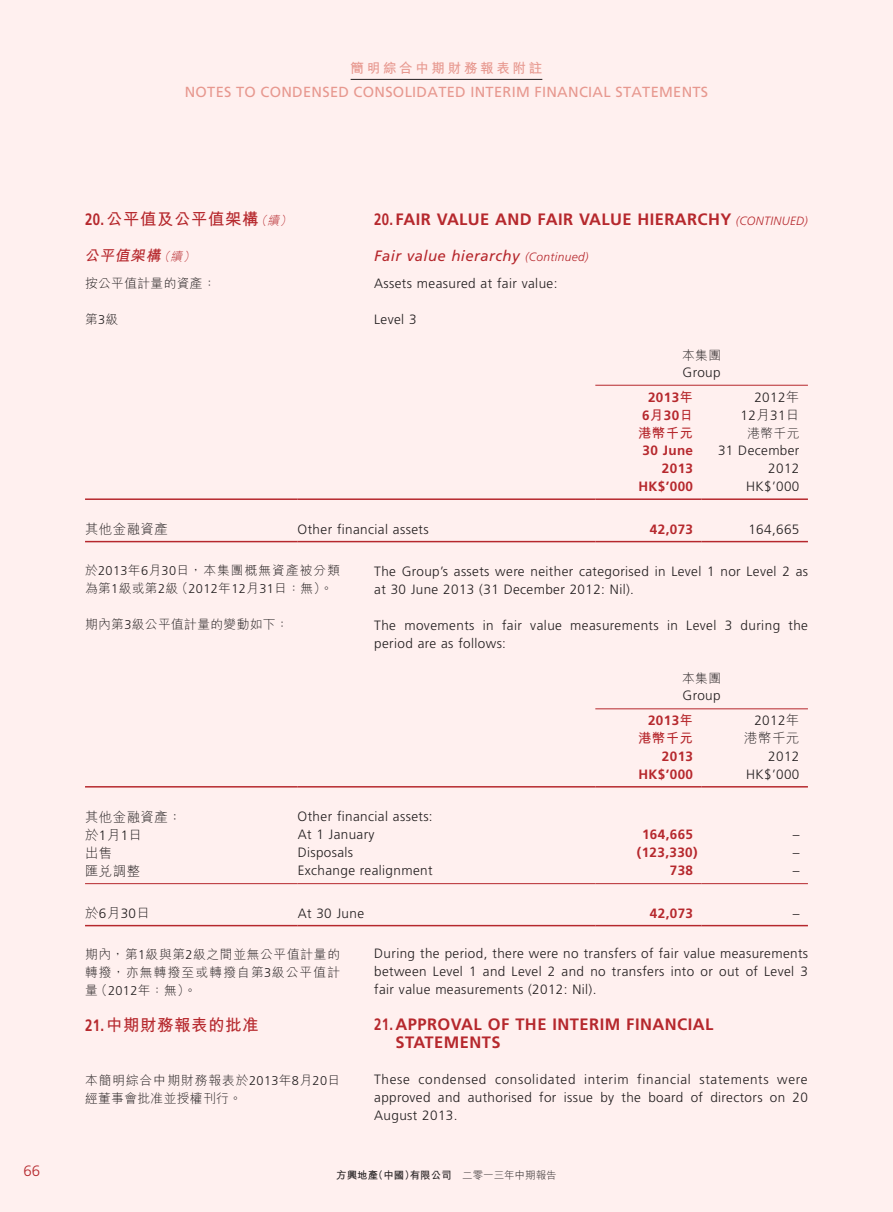
<style>
.page{position:relative;width:893px;height:1212px;background:#fff0ef}
.page>*{position:absolute;margin:0;border:0;box-sizing:border-box;transform-origin:0 0}
.t1{font:700 16.5px/18px "Frutiger LT Std";letter-spacing:.03em;color:#b6282d;scale:.8 1}
.t2{font:700 16.5px "M Hei HK";letter-spacing:.03em;color:#b6282d}
.t3{font:italic 15px "Frutiger LT Std";letter-spacing:.03em;color:#b6282d}
.t4{font:italic 700 15px "M Hei HK";color:#b6282d}
.t5{font:300 15px "Frutiger LT Std";color:#b6282d}
.t6{font:14.7px "Frutiger LT Std";letter-spacing:.02em;color:#e7988f}
.t7{font:300 13.5px/18px "Frutiger LT Std";letter-spacing:.03em;color:#231f20}
.t8{font:700 13.5px "Frutiger LT Std";letter-spacing:.03em;color:#b6282d}
.t9{font:300 13.5px "M Hei HK";letter-spacing:.03em;color:#231f20}
.t10{font:700 13.5px "M Hei HK";letter-spacing:.2em;color:#e7988f}
.t11{font:700 13.5px "M Hei HK";letter-spacing:.03em;color:#b6282d}
.t12{font:300 12.75px/18px "M Hei HK";letter-spacing:.055em;color:#231f20;text-align:justify}
.t13{font:300 12.75px/18px "M Hei HK";letter-spacing:.08em;color:#231f20}
.t14{font:300 12.75px/18px "M Hei HK";letter-spacing:.075em;color:#231f20}
.t15{font:300 12.75px "M Hei HK";letter-spacing:.03em;color:#231f20}
.t16{font:700 10.5px "M Hei HK";color:#231f20}
.s1{font-family:"Frutiger LT Std"}
.s2{font-weight:300;font-style:italic;font-size:12px}
.s3{font-weight:300;font-size:12px}
.s4{font-weight:700;color:#b6282d}
.s5{font-family:"M Hei HK";font-weight:700;color:#b6282d}
.s6{font-family:"M Hei HK"}
.s7{font-weight:300}
</style>
<div class="page">
<hr style="left:351px;top:79px;width:191px;height:1px;background:#231f20">
<hr style="left:595px;top:385px;width:213px;height:1px;background:#b6282d">
<hr style="left:85px;top:498px;width:213px;height:2px;background:#b6282d">
<hr style="left:298px;top:498px;width:297px;height:2px;background:#b6282d">
<hr style="left:595px;top:498px;width:107px;height:2px;background:#b6282d">
<hr style="left:702px;top:498px;width:106px;height:2px;background:#b6282d">
<hr style="left:85px;top:541px;width:213px;height:1px;background:#b6282d">
<hr style="left:298px;top:541px;width:297px;height:1px;background:#b6282d">
<hr style="left:595px;top:541px;width:107px;height:1px;background:#b6282d">
<hr style="left:702px;top:541px;width:106px;height:1px;background:#b6282d">
<hr style="left:595px;top:708px;width:213px;height:1px;background:#b6282d">
<hr style="left:85px;top:786px;width:213px;height:1px;background:#b6282d">
<hr style="left:298px;top:786px;width:297px;height:1px;background:#b6282d">
<hr style="left:595px;top:786px;width:107px;height:1px;background:#b6282d">
<hr style="left:702px;top:786px;width:106px;height:1px;background:#b6282d">
<hr style="left:85px;top:883px;width:213px;height:1px;background:#b6282d">
<hr style="left:298px;top:883px;width:297px;height:1px;background:#b6282d">
<hr style="left:595px;top:883px;width:107px;height:1px;background:#b6282d">
<hr style="left:702px;top:883px;width:106px;height:1px;background:#b6282d">
<hr style="left:85px;top:925px;width:213px;height:1px;background:#b6282d">
<hr style="left:298px;top:925px;width:297px;height:1px;background:#b6282d">
<hr style="left:595px;top:925px;width:107px;height:1px;background:#b6282d">
<hr style="left:702px;top:925px;width:106px;height:1px;background:#b6282d">
<p class="t10" style="left:351px;top:59px;width:193px">簡明綜合中期財務報表附註</p>
<p class="t6" style="left:185px;top:83px;width:525px">NOTES TO CONDENSED CONSOLIDATED INTERIM FINANCIAL STATEMENTS</p>
<p class="t2" style="left:85px;top:207px;width:211px"><span class="s1">20.</span> 公平值及公平值架構<span class="s2">（續）</span></p>
<p class="t4" style="left:84px;top:245px;width:115px">公平值架構<span class="s3">（續）</span></p>
<p class="t15" style="left:85px;top:274px;width:132px">按公平值計量的資產：</p>
<p class="t12" style="left:85px;top:309px;width:35px">第<span class="s1">3</span>級</p>
<p class="t1" style="left:374px;top:210px;width:544px">20. FAIR VALUE AND FAIR VALUE HIERARCHY <span class="s2">(CONTINUED)</span></p>
<p class="t3" style="left:374px;top:247px;width:216px">Fair value hierarchy <span class="s3">(Continued)</span></p>
<p class="t7" style="left:374px;top:274px;width:185px">Assets measured at fair value:</p>
<p class="t7" style="left:374px;top:310px;width:44px">Level 3</p>
<p class="t12" style="left:682px;top:345px;width:40px">本集團</p>
<p class="t7" style="left:648px;top:360px;width:74px;line-height:24.9px;text-indent:35px">Group<br><span class="s4">2013</span><span class="s5">年</span></p>
<p class="t7" style="left:754px;top:388px;width:47px">2012<span class="s6">年</span></p>
<p class="t8" style="left:642px;top:407px;width:53px">6<span class="s6">月</span>30<span class="s6">日</span></p>
<p class="t7" style="left:740px;top:406px;width:60px">12<span class="s6">月</span>31<span class="s6">日</span></p>
<p class="t11" style="left:638px;top:423px;width:57px">港幣千元</p>
<p class="t12" style="left:747px;top:424px;width:54px">港幣千元</p>
<p class="t8" style="left:642px;top:443px;width:52px">30 June</p>
<p class="t7" style="left:718px;top:442px;width:83px">31 December</p>
<p class="t8" style="left:662px;top:461px;width:33px">2013</p>
<p class="t7" style="left:768px;top:460px;width:33px">2012</p>
<p class="t8" style="left:638px;top:479px;width:56px">HK$’000</p>
<p class="t7" style="left:746px;top:478px;width:55px">HK$’000</p>
<p class="t9" style="left:85px;top:520px;width:84px">其他金融資產</p>
<p class="t7" style="left:298px;top:520px;width:132px">Other financial assets</p>
<p class="t8" style="left:650px;top:521px;width:45px">42,073</p>
<p class="t7" style="left:748px;top:520px;width:53px">164,665</p>
<p class="t13" style="left:85px;top:561px;width:257px">於<span class="s1">2013</span>年<span class="s1">6</span>月<span class="s1">30</span>日，本集團概無資產被分類為第<span class="s1">1</span>級或第<span class="s1">2</span>級（<span class="s1">2012</span>年<span class="s1">12</span>月<span class="s1">31</span>日：無）。</p>
<p class="t15" style="left:85px;top:615px;width:205px">期內第<span class="s1">3</span>級公平值計量的變動如下：</p>
<p class="t7" style="left:374px;top:562px;width:435px">The Group’s assets were neither categorised in Level 1 nor Level 2 as at 30 June 2013 (31 December 2012: Nil).</p>
<p class="t7" style="left:374px;top:616px;width:435px">The movements in fair value measurements in Level 3 during the period are as follows:</p>
<p class="t12" style="left:682px;top:669px;width:40px">本集團</p>
<p class="t7" style="left:648px;top:683px;width:74px;line-height:24.9px;text-indent:35px">Group<br><span class="s4">2013</span><span class="s5">年</span></p>
<p class="t7" style="left:754px;top:712px;width:47px">2012<span class="s6">年</span></p>
<p class="t11" style="left:638px;top:729px;width:57px">港幣千元</p>
<p class="t9" style="left:744px;top:729px;width:57px">港幣千元</p>
<p class="t8" style="left:662px;top:748px;width:33px">2013</p>
<p class="t7" style="left:768px;top:747px;width:33px">2012</p>
<p class="t8" style="left:638px;top:766px;width:56px">HK$’000</p>
<p class="t7" style="left:746px;top:765px;width:55px">HK$’000</p>
<p class="t9" style="left:85px;top:807px;width:98px">其他金融資產：</p>
<p class="t7" style="left:298px;top:808px;width:137px">Other financial assets:</p>
<p class="t9" style="left:85px;top:825px;width:59px">於<span class="s1">1</span>月<span class="s1">1</span>日</p>
<p class="t7" style="left:298px;top:826px;width:78px">At 1 January</p>
<p class="t8" style="left:642px;top:827px;width:53px">164,665</p>
<p class="t7" style="left:793px;top:826px;width:8px">–</p>
<p class="t9" style="left:85px;top:843px;width:29px">出售</p>
<p class="t7" style="left:298px;top:844px;width:57px">Disposals</p>
<p class="t8" style="left:637px;top:845px;width:62px">(123,330)</p>
<p class="t7" style="left:793px;top:844px;width:8px">–</p>
<p class="t9" style="left:85px;top:861px;width:57px">匯兌調整</p>
<p class="t7" style="left:298px;top:862px;width:136px">Exchange realignment</p>
<p class="t8" style="left:670px;top:863px;width:25px">738</p>
<p class="t7" style="left:793px;top:862px;width:8px">–</p>
<p class="t9" style="left:85px;top:904px;width:66px">於<span class="s1">6</span>月<span class="s1">30</span>日</p>
<p class="t7" style="left:298px;top:904px;width:68px">At 30 June</p>
<p class="t8" style="left:650px;top:905px;width:45px">42,073</p>
<p class="t7" style="left:793px;top:904px;width:8px">–</p>
<p class="t12" style="left:85px;top:945px;width:257px">期內，第<span class="s1">1</span>級與第<span class="s1">2</span>級之間並無公平值計量的轉撥，亦無轉撥至或轉撥自第<span class="s1">3</span>級公平值計量（<span class="s1">2012</span>年：無）。</p>
<p class="t2" style="left:85px;top:1013px;width:175px"><span class="s1">21.</span> 中期財務報表的批准</p>
<p class="t7" style="left:374px;top:945px;width:435px;text-align:justify">During the period, there were no transfers of fair value measurements between Level 1 and Level 2 and no transfers into or out of Level 3 fair value measurements (2012: Nil).</p>
<p class="t1" style="left:395px;top:1015px;width:399px;text-indent:-21px">21. APPROVAL OF THE INTERIM FINANCIAL<br>STATEMENTS</p>
<p class="t7" style="left:374px;top:1071px;width:435px;text-align:justify">These condensed consolidated interim financial statements were approved and authorised for issue by the board of directors on 20<br>August 2013.</p>
<p class="t14" style="left:85px;top:1071px;width:257px">本簡明綜合中期財務報表於<span class="s1">2013</span>年<span class="s1">8</span>月<span class="s1">20</span>日經董事會批准並授權刊行。</p>
<p class="t5" style="left:24px;top:1162px;width:18px">66</p>
<p class="t16" style="left:336px;top:1168px;width:222px">方興地產（中國）有限公司　<span class="s7">二零一三年中期報告</span></p>
</div>
